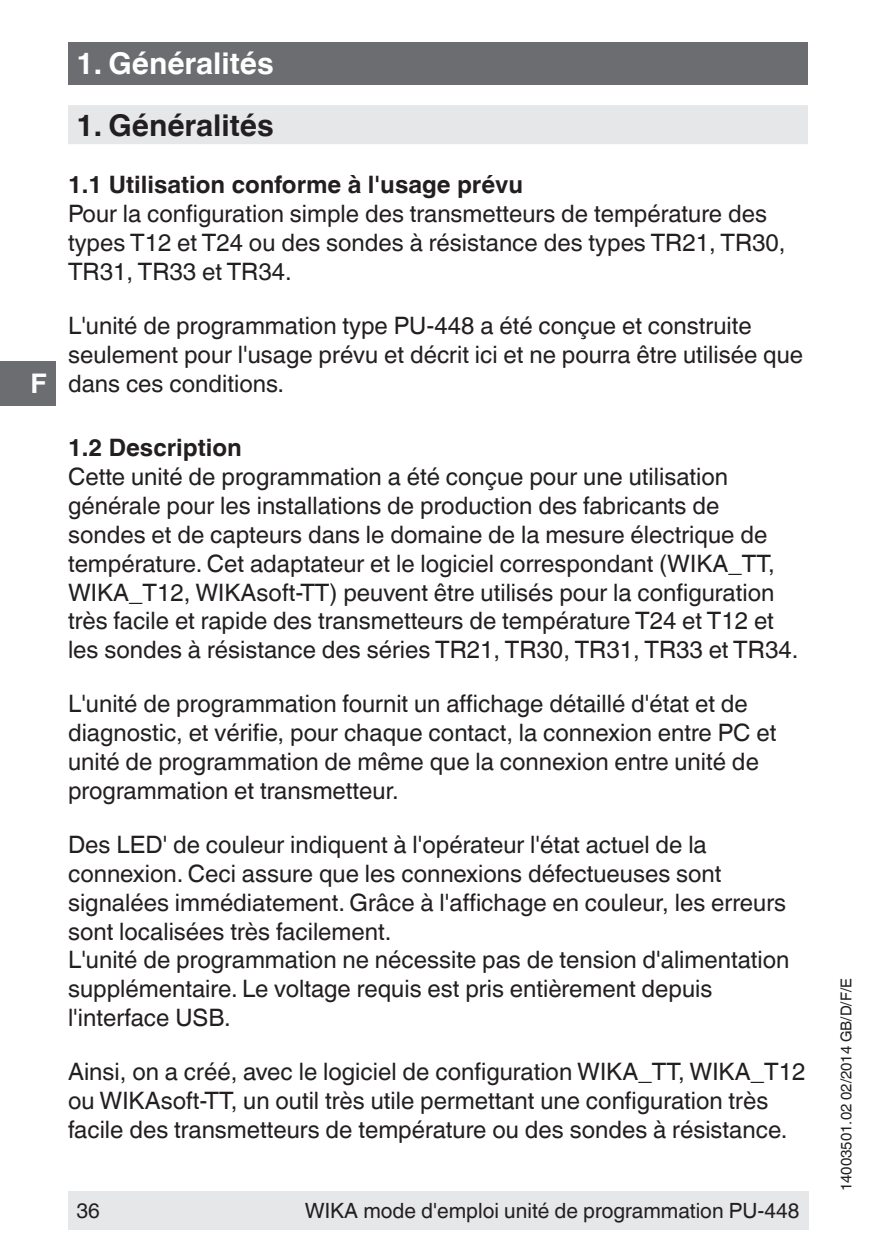
<style>
.page{position:relative;width:893px;height:1259px;background:#fff}
.page>*{position:absolute;margin:0;border:0;box-sizing:border-box;transform-origin:0 0}
.t1{font:700 30px "Helvetica World";color:#231f20}
.t2{font:700 30px "Helvetica World";color:#fff}
.t3{font:700 27px "Helvetica World";color:#fff}
.t4{font:24px/28.8px "Helvetica World";color:#231f20}
.t5{font:700 24px "Helvetica World";color:#231f20}
.t6{font:21px "Helvetica World";color:#231f20}
.t7{font:15px "Helvetica World";color:#231f20}
</style>
<div class="page">
<div style="left:0;top:361px;width:55px;height:45px;background:#6c6d70"></div>
<div style="left:68px;top:1191px;width:741px;height:38px;background:#e6e7e9"></div>
<div style="left:68px;top:43px;width:740px;height:42px;background:#6c6d70"></div>
<div style="left:68px;top:105px;width:740px;height:39px;background:#e6e7e9"></div>
<p class="t3" style="left:30px;top:368px;width:18px">F</p>
<p class="t2" style="left:77px;top:47px;width:199px">1. Généralités</p>
<p class="t1" style="left:77px;top:108px;width:199px">1. Généralités</p>
<p class="t5" style="left:68px;top:171px;width:457px">1.1 Utilisation conforme à l'usage prévu</p>
<p class="t4" style="left:68px;top:199px;width:719px">Pour la configuration simple des transmetteurs de température des types T12 et T24 ou des sondes à résistance des types TR21, TR30,<br>TR31, TR33 et TR34.</p>
<p class="t4" style="left:68px;top:311px;width:737px">L'unité de programmation type PU-448 a été conçue et construite seulement pour l'usage prévu et décrit ici et ne pourra être utilisée que dans ces conditions.</p>
<p class="t5" style="left:68px;top:434px;width:175px">1.2 Description</p>
<p class="t4" style="left:68px;top:462px;width:732px">Cette unité de programmation a été conçue pour une utilisation générale pour les installations de production des fabricants de sondes et de capteurs dans le domaine de la mesure électrique de température. Cet adaptateur et le logiciel correspondant (WIKA_TT, WIKA_T12, WIKAsoft-TT) peuvent être utilisés pour la configuration très facile et rapide des transmetteurs de température T24 et T12 et les sondes à résistance des séries TR21, TR30, TR31, TR33 et TR34.</p>
<p class="t4" style="left:68px;top:690px;width:710px">L'unité de programmation fournit un affichage détaillé d'état et de diagnostic, et vérifie, pour chaque contact, la connexion entre PC et unité de programmation de même que la connexion entre unité de programmation et transmetteur.</p>
<p class="t4" style="left:68px;top:830px;width:723px">Des LED' de couleur indiquent à l'opérateur l'état actuel de la connexion. Ceci assure que les connexions défectueuses sont signalées immédiatement. Grâce à l'affichage en couleur, les erreurs sont localisées très facilement.<br>L'unité de programmation ne nécessite pas de tension d'alimentation supplémentaire. Le voltage requis est pris entièrement depuis l'interface USB.</p>
<p class="t4" style="left:68px;top:1057px;width:739px">Ainsi, on a créé, avec le logiciel de configuration WIKA_TT, WIKA_T12 ou WIKAsoft-TT, un outil très utile permettant une configuration très facile des transmetteurs de température ou des sondes à résistance.</p>
<p class="t6" style="left:77px;top:1198px;width:25px">36</p>
<p class="t6" style="left:305px;top:1198px;width:496px">WIKA mode d'emploi unité de programmation PU-448</p>
<p class="t7" style="left:838px;top:1191px;width:214px;rotate:-90deg">14003501.02 02/2014 GB/D/F/E</p>
</div>
